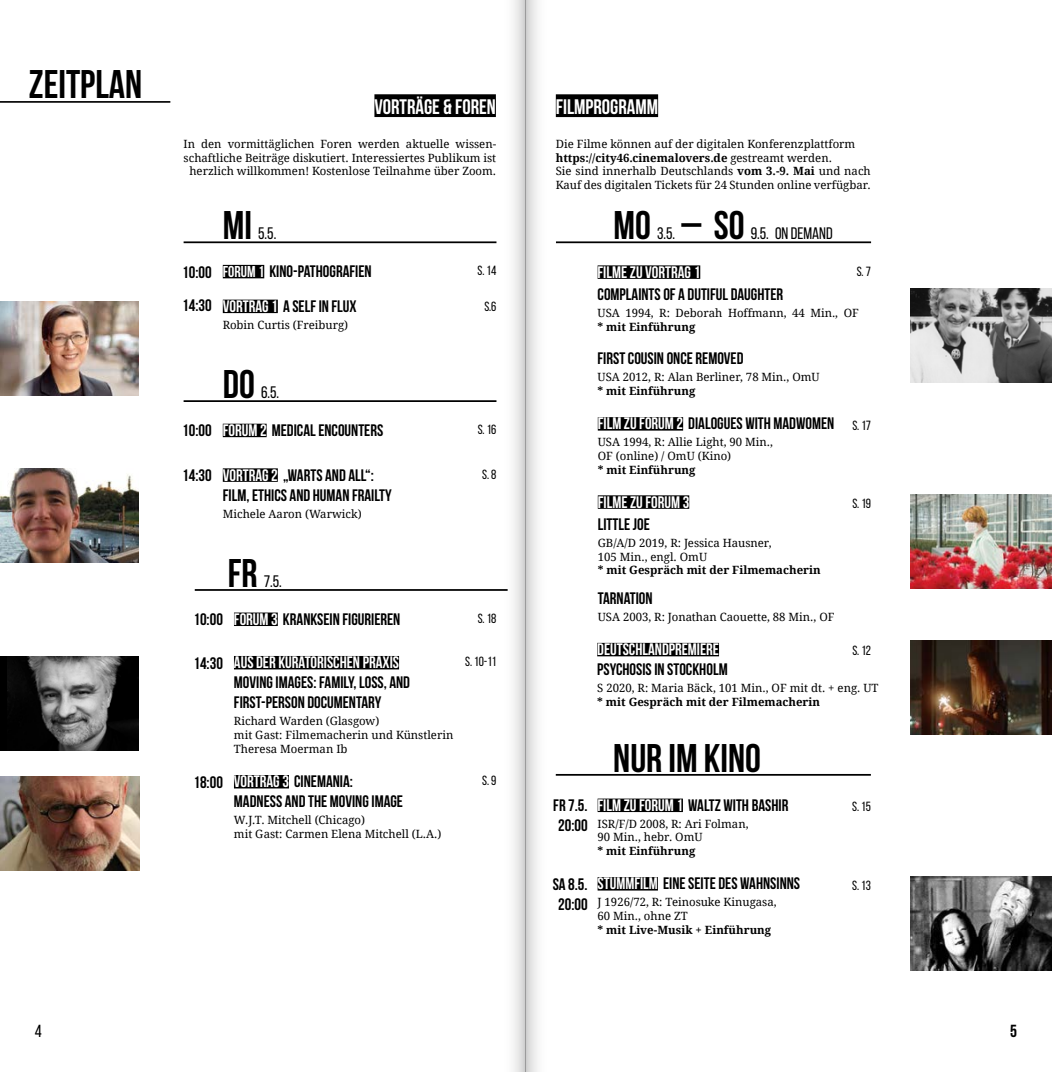
<style>
.page{position:relative;width:1052px;height:1072px;background:#fff}
.page>*{position:absolute;margin:0;border:0;box-sizing:border-box;transform-origin:0 0}
.t1{font:700 39.9px "Bebas Neue";color:#000}
.t2{font:700 21px "Bebas Neue";color:#fff}
.t3{font:17.5px "Bebas Neue";color:#000}
.t4{font:700 17.5px "Bebas Neue";color:#000}
.t5{font:700 16.62px/19.9px "Bebas Neue";color:#000}
.t6{font:700 16.62px "Bebas Neue";color:#fff}
.t7{font:16.62px "Bebas Neue";color:#000}
.t8{font:13.3px "Bebas Neue";color:#000}
.t9{font:11.38px/13.7px "Droid Serif";color:#000}
.t10{font:700 11.38px "Droid Serif";color:#000}
.s1{font-size:15.75px;color:#fff}
.s2{color:#fff}
.s3{font-weight:700}
</style>
<div class="page">
<div style="left:223px;top:265px;width:41px;height:13px;background:#000"></div>
<div style="left:223px;top:423px;width:44px;height:14px;background:#000"></div>
<div style="left:223px;top:468px;width:55px;height:14px;background:#000"></div>
<div style="left:223px;top:299px;width:55px;height:14px;background:#000"></div>
<hr style="left:184px;top:241px;width:312px;height:2px;background:#000">
<hr style="left:184px;top:400px;width:312px;height:2px;background:#000">
<hr style="left:0;top:101px;width:170px;height:2px;background:#000">
<img style="left:0;top:301px;width:139px;height:94px">
<img style="left:0;top:468px;width:139px;height:94px">
<div style="left:0;top:656px;width:139px;height:94px;background:#000"></div>
<img style="left:8px;top:656px;width:130px;height:94px">
<img style="left:911px;top:289px;width:140px;height:94px">
<img style="left:911px;top:876px;width:140px;height:94px">
<div style="left:597px;top:798px;width:86px;height:14px;background:#000"></div>
<div style="left:597px;top:265px;width:103px;height:14px;background:#000"></div>
<div style="left:234px;top:612px;width:44px;height:14px;background:#000"></div>
<div style="left:234px;top:656px;width:165px;height:13px;background:#000"></div>
<hr style="left:195px;top:589px;width:312px;height:2px;background:#000">
<div style="left:234px;top:775px;width:55px;height:13px;background:#000"></div>
<div style="left:556px;top:94px;width:102px;height:23px;background:#000"></div>
<div style="left:598px;top:417px;width:85px;height:13px;background:#000"></div>
<div style="left:598px;top:495px;width:91px;height:14px;background:#000"></div>
<div style="left:597px;top:643px;width:122px;height:13px;background:#000"></div>
<div style="left:597px;top:877px;width:61px;height:13px;background:#000"></div>
<hr style="left:556px;top:241px;width:315px;height:2px;background:#000">
<img style="left:1px;top:776px;width:138px;height:94px">
<img style="left:911px;top:494px;width:140px;height:94px">
<div style="left:374px;top:94px;width:122px;height:23px;background:#000"></div>
<hr style="left:556px;top:774px;width:315px;height:1px;background:#000">
<img style="left:911px;top:640px;width:140px;height:94px">
<svg style="left:502px;top:0;width:23px;height:1071px"></svg>
<div style="left:525px;top:0;width:22px;height:1071px;background:linear-gradient(to right,#d5d5d5,#fff)"></div>
<h1 class="t1" style="left:29px;top:63px;width:115px">ZEITPLAN</h1>
<h2 class="t2" style="left:374px;top:95px;width:123px">VORTRÄGE &amp; FOREN</h2>
<p class="t9" style="left:184px;top:137px;width:314px;text-align:center">In den vormittäglichen Foren werden aktuelle wissen&shy;schaftliche Beiträge diskutiert. Interessiertes Publikum ist herzlich willkommen! Kostenlose Teilnahme über Zoom.</p>
<h1 class="t1" style="left:223px;top:203px;width:31px">MI</h1>
<h3 class="t7" style="left:258px;top:224px;width:20px">5.5.</h3>
<h3 class="t5" style="left:182px;top:262px;width:31px">10:00</h3>
<h3 class="t5" style="left:223px;top:261px;width:150px"><span class="s1">FORUM 1</span> KINO-PATHOGRAFIEN</h3>
<p class="t8" style="left:477px;top:263px;width:20px">S. 14</p>
<h3 class="t5" style="left:182px;top:295px;width:31px">14:30</h3>
<h3 class="t5" style="left:223px;top:296px;width:135px"><span class="s2">VORTRAG 1</span> A SELF IN FLUX</h3>
<p class="t9" style="left:223px;top:318px;width:127px">Robin Curtis (Freiburg)</p>
<p class="t8" style="left:484px;top:299px;width:14px">S.6</p>
<h1 class="t1" style="left:223px;top:362px;width:34px">DO</h1>
<h3 class="t7" style="left:261px;top:383px;width:20px">6.5.</h3>
<h3 class="t5" style="left:182px;top:420px;width:31px">10:00</h3>
<h3 class="t5" style="left:182px;top:465px;width:31px">14:30</h3>
<h3 class="t5" style="left:223px;top:420px;width:162px"><span class="s2">FORUM 2</span> MEDICAL ENCOUNTERS</h3>
<h3 class="t5" style="left:223px;top:465px;width:170px"><span class="s2">VORTRAG 2</span> „WARTS AND ALL“:<br>FILM, ETHICS AND HUMAN FRAILTY</h3>
<p class="t9" style="left:223px;top:506px;width:140px">Michele Aaron (Warwick)</p>
<p class="t8" style="left:478px;top:422px;width:20px">S. 16</p>
<p class="t8" style="left:482px;top:467px;width:16px">S. 8</p>
<h1 class="t1" style="left:228px;top:551px;width:31px">FR</h1>
<h3 class="t7" style="left:264px;top:572px;width:20px">7.5.</h3>
<h3 class="t5" style="left:193px;top:609px;width:31px">10:00</h3>
<h3 class="t5" style="left:193px;top:652px;width:31px">14:30</h3>
<h3 class="t5" style="left:234px;top:609px;width:168px"><span class="s2">FORUM 3</span> KRANKSEIN FIGURIEREN</h3>
<h3 class="t6" style="left:234px;top:653px;width:167px">AUS DER KURATORISCHEN PRAXIS</h3>
<h3 class="t5" style="left:234px;top:672px;width:178px">MOVING IMAGES: FAMILY, LOSS, AND<br>FIRST-PERSON DOCUMENTARY</h3>
<p class="t9" style="left:234px;top:714px;width:221px">Richard Warden (Glasgow)<br>mit Gast: Filmemacherin und Künstlerin<br>Theresa Moerman Ib</p>
<h3 class="t5" style="left:234px;top:771px;width:171px;text-indent:-40px">18:00 <span class="s2">VORTRAG 3</span> CINEMANIA:<br>MADNESS AND THE MOVING IMAGE</h3>
<p class="t9" style="left:234px;top:813px;width:209px">W.J.T. Mitchell (Chicago)<br>mit Gast: Carmen Elena Mitchell (L.A.)</p>
<p class="t8" style="left:478px;top:611px;width:20px">S. 18</p>
<p class="t8" style="left:465px;top:654px;width:33px">S. 10-11</p>
<p class="t8" style="left:482px;top:773px;width:16px">S. 9</p>
<h3 class="t3" style="left:35px;top:1021px;width:8px">4</h3>
<h2 class="t2" style="left:556px;top:95px;width:104px">FILMPROGRAMM</h2>
<p class="t9" style="left:556px;top:137px;width:317px">Die Filme können auf der digitalen Konferenzplattform <span class="s3">https://city46.cinemalovers.de</span> gestreamt werden.<br>Sie sind innerhalb Deutschlands <span class="s3">vom 3.-9. Mai</span> und nach Kauf des digitalen Tickets für 24 Stunden online verfügbar.</p>
<h1 class="t1" style="left:613px;top:203px;width:39px">M0</h1>
<h1 class="t1" style="left:681px;top:203px;width:65px">– SO</h1>
<h3 class="t7" style="left:657px;top:224px;width:20px">3.5.</h3>
<h3 class="t7" style="left:751px;top:224px;width:83px">9.5. ON DEMAND</h3>
<h3 class="t6" style="left:597px;top:263px;width:104px">FILME ZU VORTRAG 1</h3>
<h3 class="t5" style="left:597px;top:284px;width:187px">COMPLAINTS OF A DUTIFUL DAUGHTER</h3>
<p class="t9" style="left:597px;top:306px;width:263px">USA 1994, R: Deborah Hoffmann, 44 Min., OF</p>
<p class="t10" style="left:597px;top:319px;width:99px">* mit Einführung</p>
<h3 class="t5" style="left:597px;top:348px;width:147px">FIRST COUSIN ONCE REMOVED</h3>
<p class="t9" style="left:597px;top:370px;width:224px">USA 2012, R: Alan Berliner, 78 Min., OmU</p>
<p class="t10" style="left:597px;top:383px;width:99px">* mit Einführung</p>
<p class="t8" style="left:856px;top:264px;width:16px">S. 7</p>
<h3 class="t5" style="left:598px;top:413px;width:238px"><span class="s2">FILM ZU FORUM 2</span> DIALOGUES WITH MADWOMEN</h3>
<p class="t9" style="left:598px;top:435px;width:177px">USA 1994, R: Allie Light, 90 Min.,<br>OF (online) / OmU (Kino)</p>
<p class="t10" style="left:598px;top:462px;width:99px">* mit Einführung</p>
<h3 class="t6" style="left:598px;top:493px;width:93px">FILME ZU FORUM 3</h3>
<h3 class="t5" style="left:598px;top:514px;width:54px">LITTLE JOE</h3>
<p class="t9" style="left:598px;top:536px;width:175px">GB/A/D 2019, R: Jessica Hausner,<br>105 Min., engl. OmU</p>
<p class="t10" style="left:598px;top:563px;width:224px">* mit Gespräch mit der Filmemacherin</p>
<h3 class="t5" style="left:598px;top:588px;width:56px">TARNATION</h3>
<p class="t9" style="left:598px;top:609px;width:238px">USA 2003, R: Jonathan Caouette, 88 Min., OF</p>
<p class="t8" style="left:852px;top:418px;width:20px">S. 17</p>
<p class="t8" style="left:852px;top:496px;width:20px">S. 19</p>
<h3 class="t6" style="left:597px;top:640px;width:123px">DEUTSCHLANDPREMIERE</h3>
<h3 class="t5" style="left:597px;top:659px;width:132px">PSYCHOSIS IN STOCKHOLM</h3>
<p class="t9" style="left:597px;top:681px;width:283px">S 2020, R: Maria Bäck, 101 Min., OF mit dt. + eng. UT</p>
<p class="t10" style="left:597px;top:695px;width:224px">* mit Gespräch mit der Filmemacherin</p>
<p class="t8" style="left:852px;top:643px;width:20px">S. 12</p>
<h1 class="t1" style="left:613px;top:735px;width:149px">NUR IM KINO</h1>
<h3 class="t5" style="left:553px;top:794px;width:36px">FR 7.5.<br>20:00</h3>
<p class="t8" style="left:852px;top:799px;width:20px">S. 15</p>
<h3 class="t5" style="left:597px;top:795px;width:192px"><span class="s2">FILM ZU FORUM 1</span> WALTZ WITH BASHIR</h3>
<p class="t9" style="left:597px;top:816px;width:152px">ISR/F/D 2008, R: Ari Folman,<br>90 Min., hebr. OmU</p>
<p class="t10" style="left:597px;top:844px;width:99px">* mit Einführung</p>
<h3 class="t5" style="left:553px;top:874px;width:36px;text-align:center">SA 8.5.<br>20:00</h3>
<h3 class="t5" style="left:597px;top:873px;width:204px"><span class="s2">STUMMFILM</span> EINE SEITE DES WAHNSINNS</h3>
<p class="t9" style="left:597px;top:895px;width:180px">J 1926/72, R: Teinosuke Kinugasa,<br>60 Min., ohne ZT</p>
<p class="t10" style="left:597px;top:922px;width:175px">* mit Live-Musik + Einführung</p>
<p class="t8" style="left:852px;top:878px;width:20px">S. 13</p>
<h3 class="t4" style="left:1010px;top:1021px;width:8px">5</h3>
</div>
